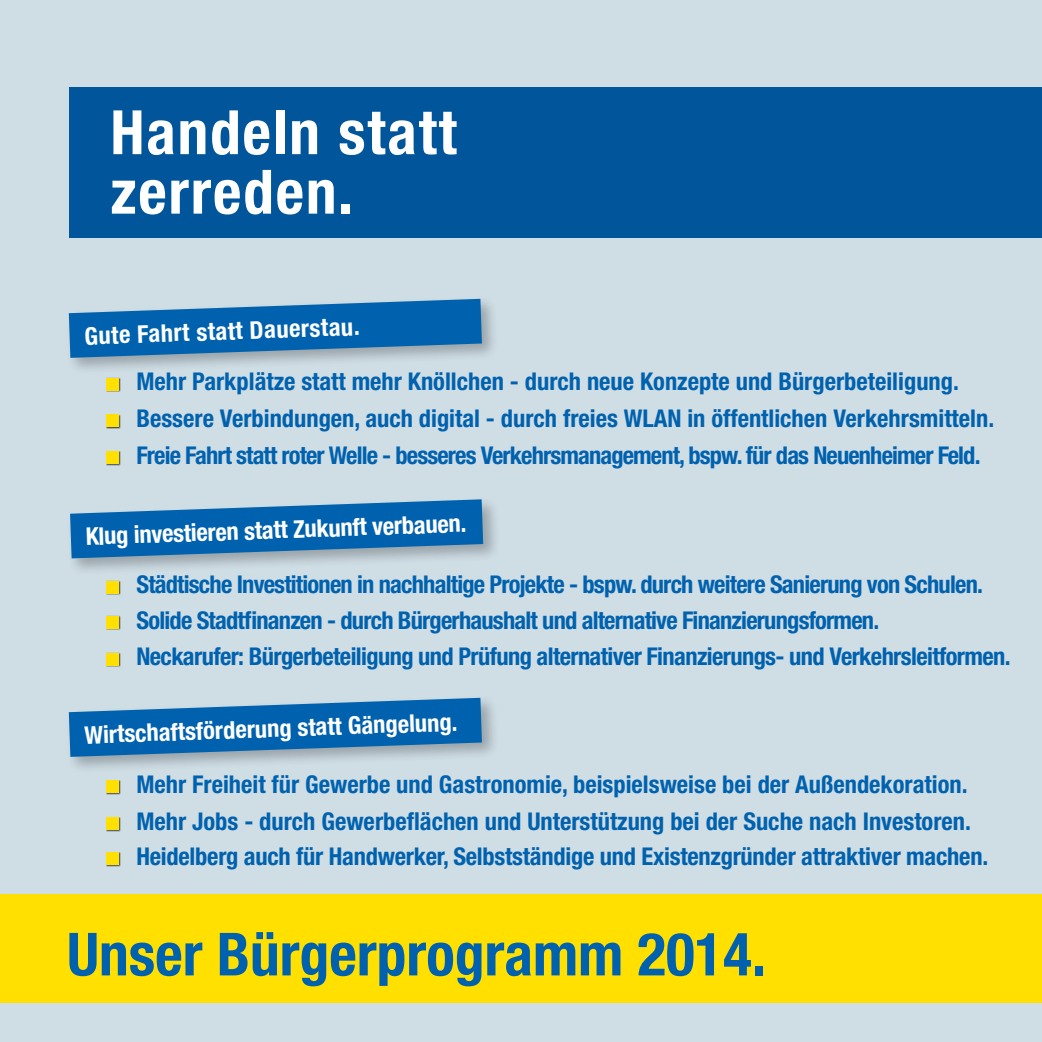
<style>
.page{position:relative;width:1042px;height:1042px;background:#cfdde5}
.page>*{position:absolute;margin:0;border:0;box-sizing:border-box;transform-origin:0 0}
.t1{font:700 condensed 61.25px/59.5px "Helvetica Neue";letter-spacing:.03em;color:#fff}
.t2{font:700 condensed 59.5px "Helvetica Neue";color:#0062ae}
.t3{font:700 condensed 24.5px/36.8px "Helvetica Neue";letter-spacing:-.01em;color:#0062ae}
.t4{font:700 condensed 24.5px/35.9px "Helvetica Neue";letter-spacing:-.03em;color:#0062ae}
.t5{font:700 condensed 24.5px "Helvetica Neue";color:#fff}
</style>
<div class="page">
<div style="left:69px;top:88px;width:973px;height:150px;background:#00559b"></div>
<div style="left:0;top:894px;width:1042px;height:109px;background:#ffe000"></div>
<div style="left:106px;top:377px;width:15px;height:15px;background:#000;opacity:.75"></div>
<div style="left:107px;top:378px;width:12px;height:12px;background:#ffe000"></div>
<div style="left:106px;top:414px;width:15px;height:15px;background:#000;opacity:.75"></div>
<div style="left:107px;top:415px;width:12px;height:12px;background:#ffe000"></div>
<div style="left:106px;top:451px;width:15px;height:14px;background:#5f6669"></div>
<div style="left:107px;top:451px;width:12px;height:13px;background:#ffe000"></div>
<div style="left:106px;top:580px;width:15px;height:15px;background:#000;opacity:.75"></div>
<div style="left:107px;top:581px;width:12px;height:12px;background:#ffe000"></div>
<div style="left:106px;top:615px;width:15px;height:15px;background:#000;opacity:.75"></div>
<div style="left:107px;top:616px;width:12px;height:12px;background:#ffe000"></div>
<div style="left:106px;top:652px;width:15px;height:15px;background:#000;opacity:.75"></div>
<div style="left:107px;top:653px;width:12px;height:12px;background:#ffe000"></div>
<div style="left:106px;top:780px;width:15px;height:14px;background:#5f6669"></div>
<div style="left:107px;top:780px;width:12px;height:13px;background:#ffe000"></div>
<div style="left:106px;top:817px;width:15px;height:14px;background:#5f6669"></div>
<div style="left:107px;top:817px;width:12px;height:13px;background:#ffe000"></div>
<div style="left:106px;top:852px;width:15px;height:14px;background:#5f6669"></div>
<div style="left:107px;top:852px;width:12px;height:13px;background:#ffe000"></div>
<div style="left:65px;top:295px;width:434px;height:80px;background:#000;opacity:.26"></div>
<svg style="left:69px;top:299px;width:413px;height:59px;background:#2e7bb6"></svg>
<div style="left:67px;top:496px;width:434px;height:80px;background:#000;opacity:.26"></div>
<svg style="left:70px;top:499px;width:413px;height:59px;background:#2e7bb6"></svg>
<div style="left:65px;top:694px;width:434px;height:80px;background:#000;opacity:.26"></div>
<svg style="left:69px;top:698px;width:413px;height:59px;background:#2d7bb6"></svg>
<h1 class="t1" style="left:110px;top:102px;width:348px">Handeln statt zerreden.</h1>
<p class="t5" style="left:84px;top:321px;width:277px;rotate:-2deg">Gute Fahrt statt Dauerstau.</p>
<p class="t3" style="left:136px;top:363px;width:859px">Mehr Parkplätze statt mehr Knöllchen - durch neue Konzepte und Bürgerbeteiligung.<br>Bessere Verbindungen, auch digital - durch freies WLAN in öffentlichen Verkehrsmitteln.<br>Freie Fahrt statt roter Welle - besseres Verkehrsmanagement, bspw. für das Neuenheimer Feld.</p>
<p class="t5" style="left:85px;top:521px;width:382px;rotate:-2deg">Klug investieren statt Zukunft verbauen.</p>
<p class="t4" style="left:136px;top:566px;width:875px">Städtische Investitionen in nachhaltige Projekte - bspw. durch weitere Sanierung von Schulen.<br>Solide Stadtfinanzen - durch Bürgerhaushalt und alternative Finanzierungsformen.<br>Neckarufer: Bürgerbeteiligung und Prüfung alternativer Finanzierungs- und Verkehrsleitformen.</p>
<p class="t5" style="left:84px;top:720px;width:375px;rotate:-2deg">Wirtschaftsförderung statt Gängelung.</p>
<p class="t3" style="left:136px;top:766px;width:853px;line-height:35.9px">Mehr Freiheit für Gewerbe und Gastronomie, beispielsweise bei der Außendekoration.<br>Mehr Jobs - durch Gewerbeflächen und Unterstützung bei der Suche nach Investoren.<br>Heidelberg auch für Handwerker, Selbstständige und Existenzgründer attraktiver machen.</p>
<h2 class="t2" style="left:67px;top:918px;width:700px">Unser Bürgerprogramm 2014.</h2>
</div>
